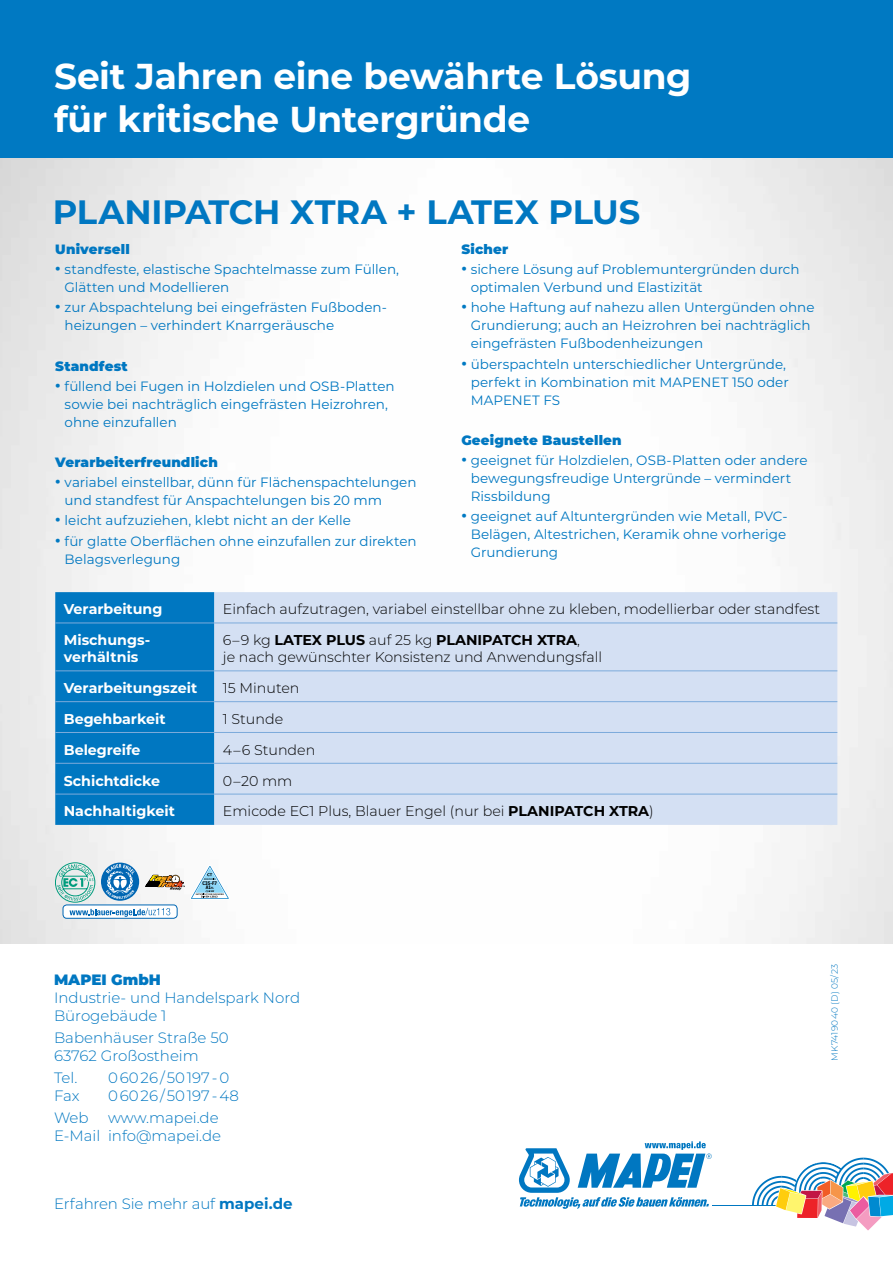
<style>
.page{position:relative;width:893px;height:1263px;background:#fff}
.page>*{position:absolute;margin:0;border:0;box-sizing:border-box;transform-origin:0 0}
.t1{font:700 36px/43.2px "Montserrat";letter-spacing:-.01em;color:#fff}
.t2{font:700 33.75px "Montserrat";letter-spacing:-.01em;color:#0077c1}
.t3{font:300 15px/18px "Montserrat";color:#0077c1}
.t4{font:900 15px "Montserrat";color:#0077c1}
.t5{font:300 14.25px/17.1px "Montserrat";color:#000}
.t6{font:700 14.25px/17.1px "Montserrat";color:#fff}
.t7{font:13.5px/20.1px "Montserrat";color:#0077c1}
.t8{font:300 9px "Montserrat";letter-spacing:.035em;color:#0077c1}
.t9{font:700 4.95px/4.2px "Tahoma";color:#000;text-align:center;scale:.8 1}
.s1{font-weight:900}
.s2{font-weight:900;font-size:15px;color:#0079c2}
.s3{font-weight:700}
.s4{font-size:2.85px}
</style>
<div class="page">
<img style="left:0;top:157px;width:893px;height:787px">
<svg style="left:145px;top:865px;width:85px;height:35px"></svg>
<svg style="left:55px;top:862px;width:40px;height:40px;background:#a7d4cb"></svg>
<svg style="left:101px;top:862px;width:38px;height:39px"></svg>
<div style="left:63px;top:905px;width:114px;height:13px;background:#fff;border-radius:4px"></div>
<div style="left:63px;top:905px;width:114px;height:13px;border:1px solid #0066b3;border-radius:4px"></div>
<svg style="left:70px;top:908px;width:100px;height:9px"></svg>
<hr style="left:712px;top:1205px;width:69px;height:1px;background:#0077c1">
<svg style="left:752px;top:1158px;width:141px;height:73px"></svg>
<svg style="left:519px;top:1141px;width:193px;height:68px"></svg>
<div style="left:55px;top:592px;width:159px;height:233px;background:#0077c1"></div>
<div style="left:214px;top:592px;width:623px;height:233px;background:#d4e0f3"></div>
<hr style="left:55px;top:623px;width:159px;height:1px;background:#7cabdb">
<hr style="left:214px;top:623px;width:623px;height:1px;background:#7cabdb">
<hr style="left:55px;top:670px;width:159px;height:1px;background:#7cabdb">
<hr style="left:214px;top:670px;width:623px;height:1px;background:#7cabdb">
<hr style="left:55px;top:701px;width:159px;height:1px;background:#7cabdb">
<hr style="left:214px;top:701px;width:623px;height:1px;background:#7cabdb">
<hr style="left:55px;top:732px;width:159px;height:1px;background:#7cabdb">
<hr style="left:214px;top:732px;width:623px;height:1px;background:#7cabdb">
<hr style="left:55px;top:763px;width:159px;height:1px;background:#7cabdb">
<hr style="left:214px;top:763px;width:623px;height:1px;background:#7cabdb">
<hr style="left:55px;top:794px;width:159px;height:1px;background:#7cabdb">
<hr style="left:214px;top:794px;width:623px;height:1px;background:#7cabdb">
<div style="left:0;top:0;width:893px;height:157px;background:#0079c2"></div>
<h1 class="t1" style="left:54px;top:53px;width:639px">Seit Jahren eine bewährte Lösung für kritische Untergründe</h1>
<h2 class="t2" style="left:53px;top:188px;width:589px">PLANIPATCH XTRA + LATEX PLUS</h2>
<p class="t7" style="left:55px;top:239px;width:345px"><span class="s1">Universell<br></span><span class="s2">·</span> standfeste, elastische Spachtelmasse zum Füllen,</p>
<p class="t7" style="left:55px;top:277px;width:333px;text-indent:9px">Glätten und Modellieren<br><span class="s2">·</span> zur Abspachtelung bei eingefrästen Fußboden-</p>
<p class="t7" style="left:65px;top:315px;width:271px">heizungen – verhindert Knarrgeräusche</p>
<p class="t7" style="left:55px;top:355px;width:341px"><span class="s1">Standfest<br></span><span class="s2">·</span> füllend bei Fugen in Holzdielen und OSB-Platten</p>
<p class="t7" style="left:65px;top:395px;width:325px;line-height:18px">sowie bei nachträglich eingefrästen Heizrohren, ohne einzufallen</p>
<p class="t7" style="left:55px;top:452px;width:363px"><span class="s1">Verarbeiterfreundlich<br></span><span class="s2">·</span> variabel einstellbar, dünn für Flächenspachtelungen</p>
<p class="t7" style="left:55px;top:490px;width:363px;text-indent:9px">und standfest für Anspachtelungen bis 20 mm<br><span class="s2">·</span> leicht aufzuziehen, klebt nicht an der Kelle<br><span class="s2">·</span> für glatte Oberflächen ohne einzufallen zur direkten</p>
<p class="t7" style="left:65px;top:548px;width:117px">Belagsverlegung</p>
<p class="t7" style="left:461px;top:239px;width:340px"><span class="s1">Sicher<br></span><span class="s2">·</span> sichere Lösung auf Problemuntergründen durch</p>
<p class="t7" style="left:461px;top:277px;width:355px;text-indent:9px">optimalen Verbund und Elastizität<br><span class="s2">·</span> hohe Haftung auf nahezu allen Untergünden ohne</p>
<p class="t7" style="left:471px;top:316px;width:341px;line-height:18px">Grundierung; auch an Heizrohren bei nachträglich eingefrästen Fußbodenheizungen</p>
<p class="t7" style="left:471px;top:354px;width:320px;line-height:18px;text-indent:-9px"><span class="s2">·</span> überspachteln unterschiedlicher Untergründe, perfekt in Kombination mit MAPENET 150 oder<br>MAPENET FS</p>
<p class="t7" style="left:461px;top:430px;width:348px"><span class="s1">Geeignete Baustellen<br></span><span class="s2">·</span> geeignet für Holzdielen, OSB-Platten oder andere</p>
<p class="t7" style="left:471px;top:469px;width:322px;line-height:18px">bewegungsfreudige Untergründe – vermindert<br>Rissbildung</p>
<p class="t7" style="left:471px;top:507px;width:317px;line-height:18px;text-align:justify;text-indent:-9px"><span class="s2">·</span> geeignet auf Altuntergründen wie Metall, PVC-Belägen, Altestrichen, Keramik ohne vorherige Grundierung</p>
<p class="t6" style="left:64px;top:600px;width:100px">Verarbeitung</p>
<p class="t5" style="left:223px;top:600px;width:599px">Einfach aufzutragen, variabel einstellbar ohne zu kleben, modellierbar oder standfest</p>
<p class="t6" style="left:64px;top:631px;width:88px">Mischungs&shy;verhältnis</p>
<p class="t5" style="left:223px;top:631px;width:381px">6–9 kg <span class="s3">LATEX PLUS</span> auf 25 kg <span class="s3">PLANIPATCH XTRA</span>,<br>je nach gewünschter Konsistenz und Anwendungsfall</p>
<p class="t6" style="left:64px;top:679px;width:135px">Verarbeitungszeit</p>
<p class="t5" style="left:223px;top:679px;width:78px">15 Minuten</p>
<p class="t6" style="left:64px;top:710px;width:103px">Begehbarkeit</p>
<p class="t5" style="left:223px;top:710px;width:62px">1 Stunde</p>
<p class="t6" style="left:64px;top:740px;width:78px">Belegreife</p>
<p class="t5" style="left:223px;top:741px;width:94px">4–6 Stunden</p>
<p class="t6" style="left:64px;top:771px;width:98px">Schichtdicke</p>
<p class="t5" style="left:223px;top:771px;width:71px">0–20 mm</p>
<p class="t6" style="left:64px;top:802px;width:113px">Nachhaltigkeit</p>
<p class="t5" style="left:223px;top:802px;width:432px">Emicode EC1 Plus, Blauer Engel (nur bei <span class="s3">PLANIPATCH XTRA</span>)</p>
<p class="t9" style="left:203px;top:881px;width:19px">C35-F7<br>A1<span class="s4">FL</span></p>
<p class="t4" style="left:54px;top:968px;width:108px">MAPEI GmbH</p>
<p class="t3" style="left:54px;top:988px;width:248px">Industrie- und Handelspark Nord<br>Bürogebäude 1</p>
<p class="t3" style="left:54px;top:1028px;width:176px">Babenhäuser Straße 50<br>63762 Großostheim</p>
<p class="t3" style="left:54px;top:1068px;width:25px">Tel.</p>
<p class="t3" style="left:108px;top:1068px;width:123px">0 60 26 / 50 197 - 0</p>
<p class="t3" style="left:54px;top:1086px;width:27px">Fax</p>
<p class="t3" style="left:108px;top:1086px;width:132px">0 60 26 / 50 197 - 48</p>
<p class="t3" style="left:54px;top:1108px;width:36px">Web</p>
<p class="t3" style="left:54px;top:1108px;width:169px;text-align:right">www.mapei.de<br>E-Mail info@mapei.de</p>
<p class="t3" style="left:54px;top:1194px;width:240px">Erfahren Sie mehr auf <span class="s3">mapei.de</span></p>
<p class="t8" style="left:828px;top:1061px;width:98px;rotate:-90deg">MK7419040 (D) 05/23</p>
</div>
